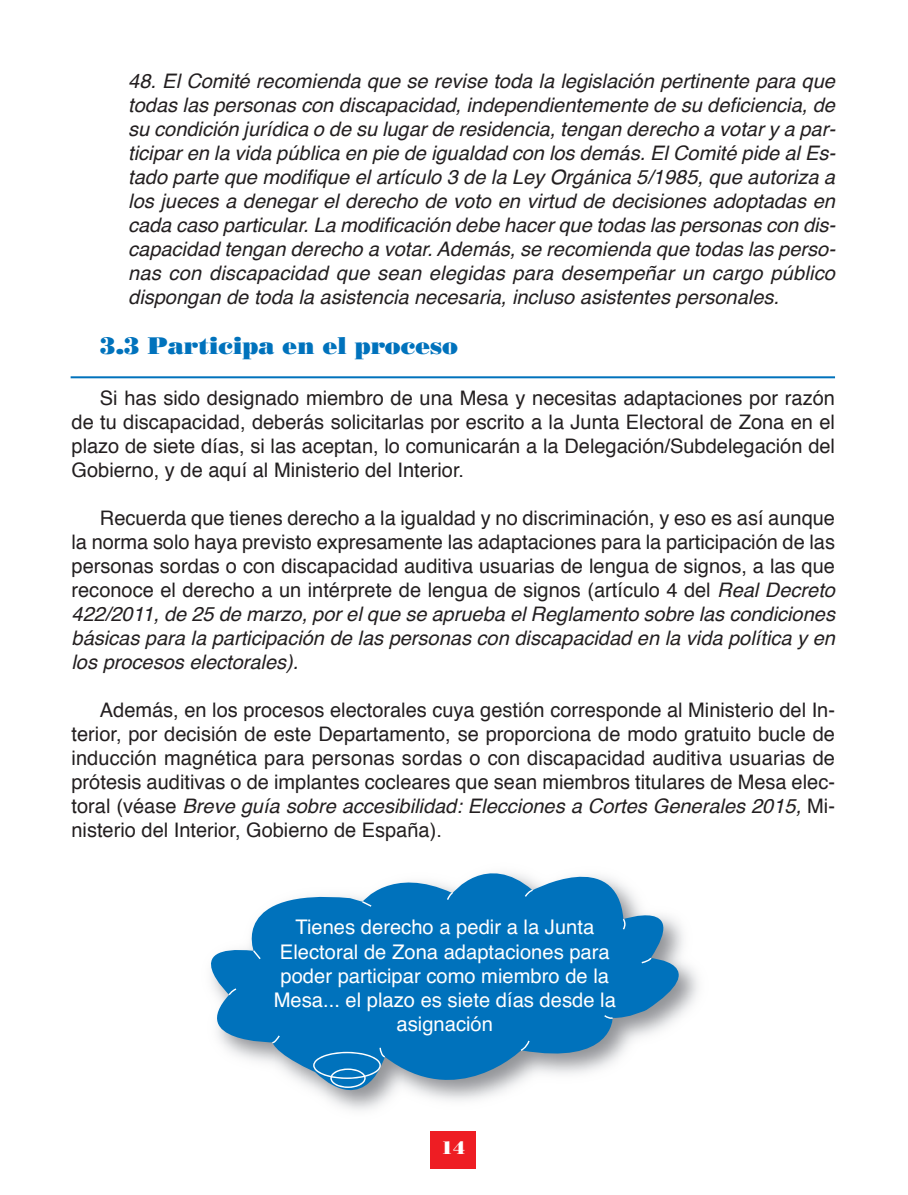
<style>
.page{position:relative;width:908px;height:1195px;background:#fff}
.page>*{position:absolute;margin:0;border:0;box-sizing:border-box;transform-origin:0 0}
.t1{font:24px "Bodoni Std Poster";color:#0072bc}
.t2{font:20.2px/24.2px "Helvetica";color:#fff;text-align:center}
.t3{font:20px/24px "Helvetica";color:#231f20;text-align:justify}
.t4{font:italic 20px/24px "Helvetica";color:#231f20;text-align:justify}
.t5{font:18px "Bodoni Std Poster";color:#fff}
.s1{font-style:italic}
</style>
<div class="page">
<div style="left:430px;top:1130px;width:46px;height:37px;background:#ee1d23"></div>
<svg style="left:211px;top:873px;width:488px;height:238px;fill:#0072bc"></svg>
<svg style="left:253px;top:950px;width:8px;height:8px"></svg>
<svg style="left:362px;top:900px;width:9px;height:6px"></svg>
<svg style="left:447px;top:892px;width:5px;height:7px"></svg>
<svg style="left:525px;top:889px;width:7px;height:7px"></svg>
<svg style="left:622px;top:918px;width:3px;height:11px"></svg>
<svg style="left:641px;top:957px;width:10px;height:6px"></svg>
<svg style="left:604px;top:1014px;width:9px;height:4px"></svg>
<svg style="left:520px;top:1040px;width:9px;height:10px"></svg>
<svg style="left:272px;top:1035px;width:8px;height:7px"></svg>
<svg style="left:228px;top:988px;width:8px;height:6px"></svg>
<svg style="left:313px;top:1047px;width:72px;height:40px;background:#378bc2"></svg>
<hr style="left:71px;top:376px;width:764px;height:2px;background:#0072bc">
<p class="t4" style="left:128px;top:71px;width:708px">48. El Comité recomienda que se revise toda la legislación pertinente para que todas las personas con discapacidad, independientemente de su deficiencia, de su condición jurídica o de su lugar de residencia, tengan derecho a votar y a par&shy;ticipar en la vida pública en pie de igualdad con los demás. El Comité pide al Es&shy;tado parte que modifique el artículo 3 de la Ley Orgánica 5/1985, que autoriza a los jueces a denegar el derecho de voto en virtud de decisiones adoptadas en cada caso particular. La modificación debe hacer que todas las personas con dis&shy;capacidad tengan derecho a votar. Además, se recomienda que todas las perso&shy;nas con discapacidad que sean elegidas para desempeñar un cargo público dispongan de toda la asistencia necesaria, incluso asistentes personales.</p>
<p class="t1" style="left:100px;top:331px;width:360px">3.3 Participa en el proceso</p>
<p class="t3" style="left:72px;top:387px;width:765px;text-indent:28px">Si has sido designado miembro de una Mesa y necesitas adaptaciones por razón de tu discapacidad, deberás solicitarlas por escrito a la Junta Electoral de Zona en el plazo de siete días, si las aceptan, lo comunicarán a la Delegación/Subdelegación del Gobierno, y de aquí al Ministerio del Interior.</p>
<p class="t3" style="left:72px;top:507px;width:765px;text-indent:28px">Recuerda que tienes derecho a la igualdad y no discriminación, y eso es así aunque la norma solo haya previsto expresamente las adaptaciones para la participación de las personas sordas o con discapacidad auditiva usuarias de lengua de signos, a las que reconoce el derecho a un intérprete de lengua de signos (artículo 4 del <span class="s1">Real Decreto 422/2011, de 25 de marzo, por el que se aprueba el Reglamento sobre las condiciones básicas para la participación de las personas con discapacidad en la vida política y en los procesos electorales).</span></p>
<p class="t3" style="left:71px;top:699px;width:765px;text-indent:28px">Además, en los procesos electorales cuya gestión corresponde al Ministerio del In&shy;terior, por decisión de este Departamento, se proporciona de modo gratuito bucle de inducción magnética para personas sordas o con discapacidad auditiva usuarias de prótesis auditivas o de implantes cocleares que sean miembros titulares de Mesa elec&shy;toral (véase <span class="s1">Breve guía sobre accesibilidad: Elecciones a Cortes Generales 2015,</span> Mi&shy;nisterio del Interior, Gobierno de España).</p>
<p class="t2" style="left:274px;top:915px;width:343px">Tienes derecho a pedir a la Junta<br>Electoral de Zona adaptaciones para poder participar como miembro de la<br>Mesa... el plazo es siete días desde la asignación</p>
<p class="t5" style="left:441px;top:1136px;width:26px">14</p>
</div>
